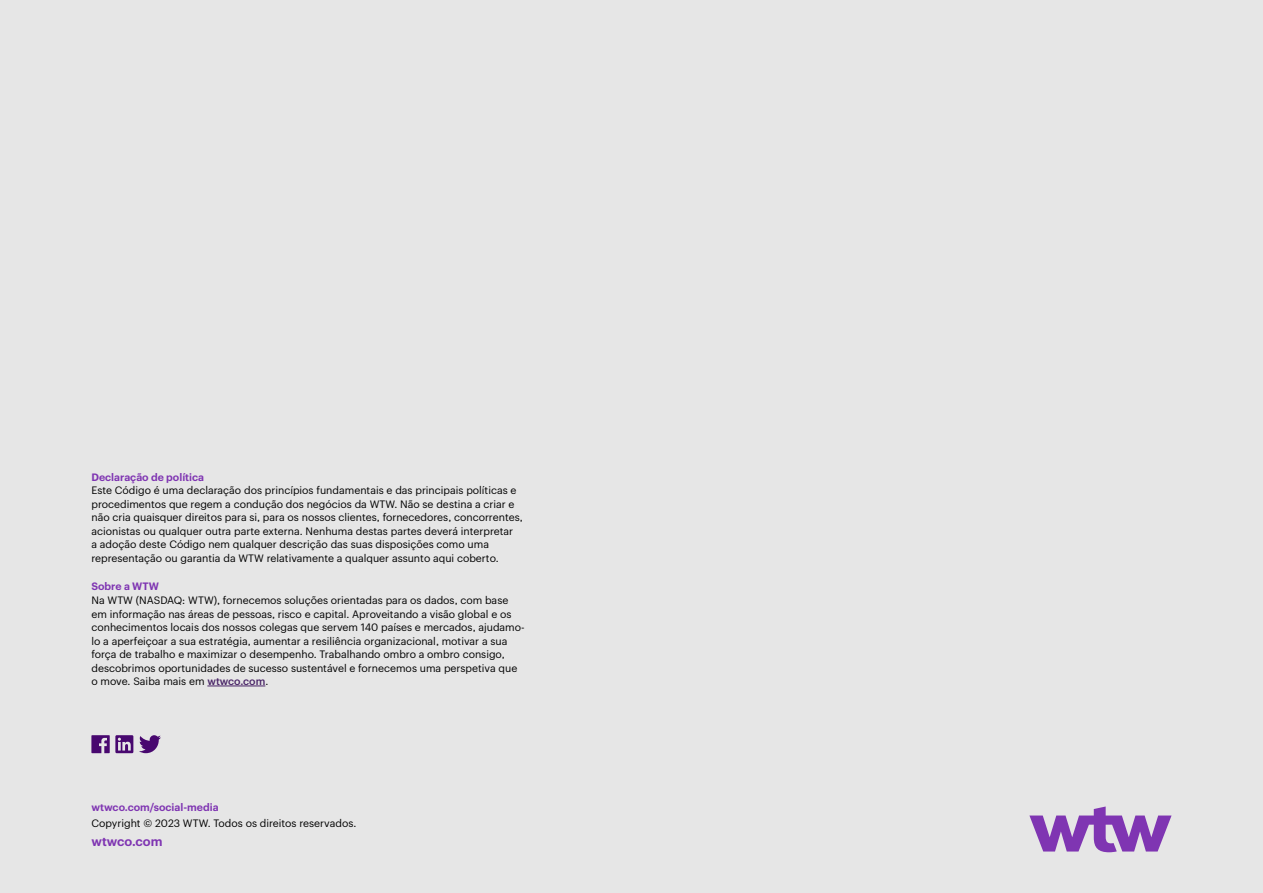
<style>
.page{position:relative;width:1263px;height:893px;background:#e6e6e6}
.page>*{position:absolute;margin:0;border:0;box-sizing:border-box;transform-origin:0 0}
.t1{font:600 12.75px "Graphik";color:#7f35b2}
.t2{font:10.5px/13.5px "Graphik";color:#000}
.t3{font:600 10.5px "Graphik";color:#7f35b2}
.s1{font-weight:500;color:#482366}
</style>
<div class="page">
<svg style="left:91px;top:735px;width:42px;height:18px"></svg>
<svg style="left:139px;top:735px;width:22px;height:18px"></svg>
<hr style="left:207px;top:686px;width:58px;height:1px;background:#482366">
<svg style="left:1029px;top:806px;width:142px;height:46px"></svg>
<p class="t3" style="left:91px;top:469px;width:114px">Declaração de política</p>
<p class="t2" style="left:91px;top:483px;width:433px">Este Código é uma declaração dos princípios fundamentais e das principais políticas e procedimentos que regem a condução dos negócios da WTW. Não se destina a criar e não cria quaisquer direitos para si, para os nossos clientes, fornecedores, concorrentes, acionistas ou qualquer outra parte externa. Nenhuma destas partes deverá interpretar<br>a adoção deste Código nem qualquer descrição das suas disposições como uma representação ou garantia da WTW relativamente a qualquer assunto aqui coberto.</p>
<p class="t3" style="left:91px;top:579px;width:69px">Sobre a WTW</p>
<p class="t2" style="left:91px;top:593px;width:435px">Na WTW (NASDAQ: WTW), fornecemos soluções orientadas para os dados, com base em informação nas áreas de pessoas, risco e capital. Aproveitando a visão global e os conhecimentos locais dos nossos colegas que servem 140 países e mercados, ajudamo&shy;lo a aperfeiçoar a sua estratégia, aumentar a resiliência organizacional, motivar a sua força de trabalho e maximizar o desempenho. Trabalhando ombro a ombro consigo, descobrimos oportunidades de sucesso sustentável e fornecemos uma perspetiva que o move. Saiba mais em <span class="s1">wtwco.com</span>.</p>
<p class="t3" style="left:91px;top:799px;width:129px">wtwco.com/social-media</p>
<p class="t2" style="left:91px;top:816px;width:266px">Copyright © 2023 WTW. Todos os direitos reservados.</p>
<p class="t1" style="left:91px;top:832px;width:73px">wtwco.com</p>
</div>
